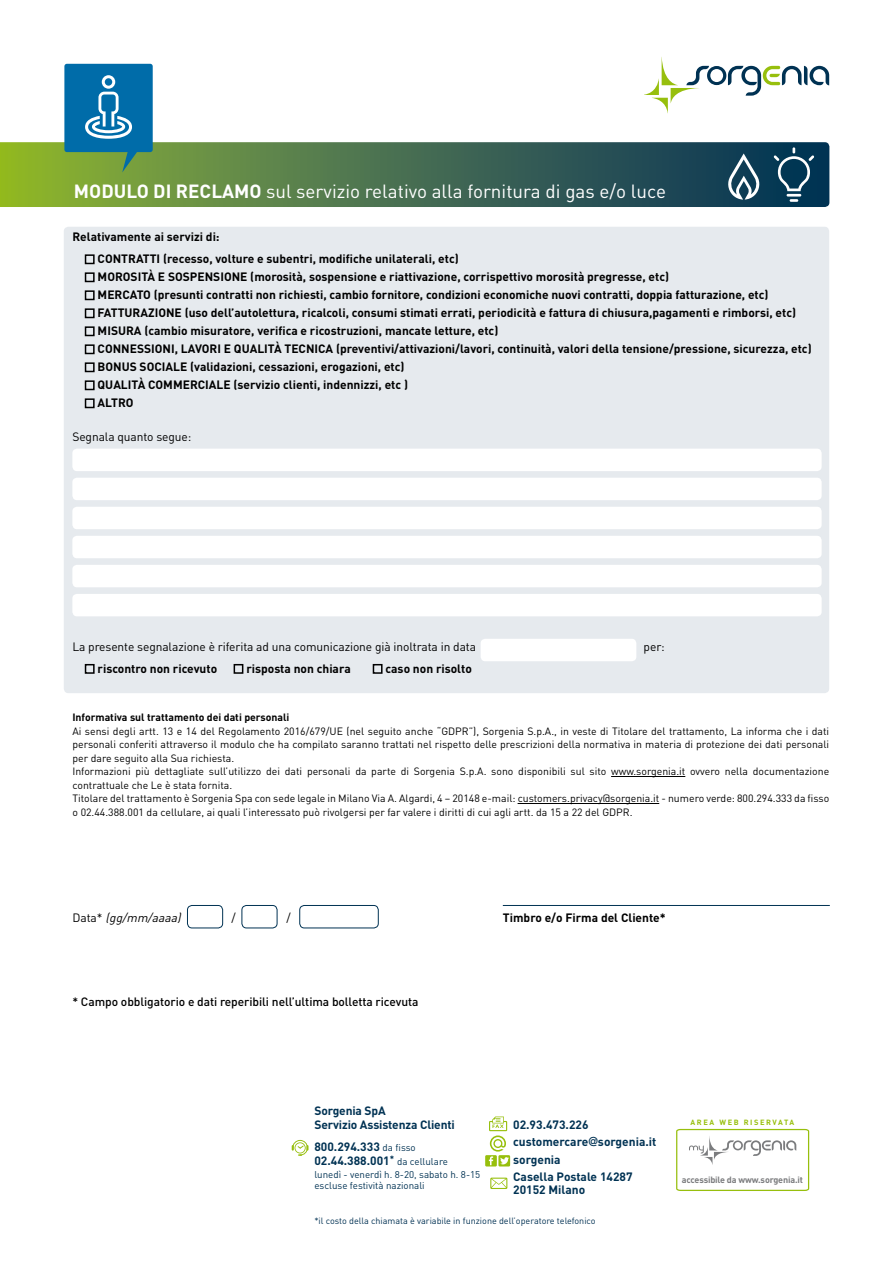
<style>
.page{position:relative;width:893px;height:1263px;background:#fff}
.page>*{position:absolute;margin:0;border:0;box-sizing:border-box;transform-origin:0 0}
.t1{font:18.9px "DIN";color:#fff}
.t2{font:700 12px/18px "DIN";color:#000}
.t3{font:700 12px/17.2px "DIN";color:#003253}
.t4{font:12px "DIN";letter-spacing:-.01em;color:#000}
.t5{font:500 12px "DIN";letter-spacing:-.005em;color:#000}
.t6{font:italic 12px "DIN";color:#000}
.t7{font:10.5px/13.5px "DIN";color:#000}
.t8{font:700 10.5px "DIN";color:#000}
.t9{font:9.75px/10.5px "DIN";color:#003253}
.t10{font:9px "DIN";color:#003153}
.t11{font:700 9px "DIN";letter-spacing:-.015em;color:#7b7c7e}
.t12{font:700 7.5px "DIN";letter-spacing:.21em;color:#97bf0d}
.s1{font-weight:700}
.s2{font-style:normal}
.s3{font-weight:400;font-size:9.75px}
.s4{font-family:"Futura";font-weight:400}
</style>
<div class="page">
<svg style="left:0;top:142px;width:829px;height:65px;background:#49714b"></svg>
<div style="left:64px;top:227px;width:765px;height:466px;background:#e6eaee;border-radius:5px"></div>
<div style="left:72px;top:449px;width:750px;height:22px;background:#fff;border-radius:5px"></div>
<div style="left:72px;top:478px;width:750px;height:22px;background:#fff;border-radius:5px"></div>
<div style="left:72px;top:507px;width:750px;height:22px;background:#fff;border-radius:5px"></div>
<div style="left:72px;top:536px;width:750px;height:22px;background:#fff;border-radius:5px"></div>
<div style="left:72px;top:565px;width:750px;height:22px;background:#fff;border-radius:5px"></div>
<div style="left:72px;top:594px;width:750px;height:22px;background:#fff;border-radius:5px"></div>
<div style="left:481px;top:639px;width:155px;height:22px;background:#fff;border-radius:5px"></div>
<hr style="left:611px;top:776px;width:74px;height:1px;background:#000">
<hr style="left:518px;top:803px;width:141px;height:1px;background:#000">
<div style="left:85px;top:254px;width:10px;height:10px;border:2px solid #000"></div>
<div style="left:85px;top:272px;width:10px;height:10px;border:2px solid #000"></div>
<div style="left:85px;top:290px;width:10px;height:10px;border:2px solid #000"></div>
<div style="left:85px;top:308px;width:10px;height:10px;border:2px solid #000"></div>
<div style="left:85px;top:326px;width:10px;height:10px;border:2px solid #000"></div>
<div style="left:85px;top:344px;width:10px;height:10px;border:2px solid #000"></div>
<div style="left:85px;top:362px;width:10px;height:10px;border:2px solid #000"></div>
<div style="left:85px;top:380px;width:10px;height:10px;border:2px solid #000"></div>
<div style="left:85px;top:398px;width:10px;height:10px;border:2px solid #000"></div>
<div style="left:85px;top:664px;width:10px;height:10px;border:2px solid #000"></div>
<div style="left:234px;top:664px;width:9px;height:10px;border:2px solid #000"></div>
<div style="left:373px;top:664px;width:10px;height:10px;border:2px solid #000"></div>
<svg style="left:727px;top:153px;width:34px;height:47px"></svg>
<hr style="left:787px;top:194px;width:14px;height:3px;background:#fff">
<svg style="left:790px;top:199px;width:8px;height:3px"></svg>
<svg style="left:774px;top:147px;width:40px;height:44px;background:#2d5970"></svg>
<svg style="left:64px;top:64px;width:89px;height:108px;background:#2b829c"></svg>
<hr style="left:503px;top:905px;width:327px;height:1px;background:#003253">
<div style="left:299px;top:905px;width:80px;height:23px;border:1px solid #003253;border-radius:5px"></div>
<div style="left:242px;top:905px;width:35px;height:23px;border:1px solid #003253;border-radius:5px"></div>
<div style="left:187px;top:905px;width:36px;height:23px;border:1px solid #003253;border-radius:5px"></div>
<svg style="left:644px;top:57px;width:185px;height:56px"></svg>
<div style="left:485px;top:1155px;width:12px;height:11px;background:#97bf0d"></div>
<div style="left:498px;top:1155px;width:12px;height:11px;background:#97bf0d"></div>
<svg style="left:490px;top:1177px;width:17px;height:12px"></svg>
<svg style="left:489px;top:1116px;width:20px;height:49px"></svg>
<svg style="left:292px;top:1140px;width:16px;height:16px"></svg>
<svg style="left:676px;top:1128px;width:134px;height:63px"></svg>
<h1 class="t1" style="left:74px;top:179px;width:594px"><span class="s1">MODULO DI RECLAMO</span> sul servizio relativo alla fornitura di gas e/o luce</h1>
<p class="t2" style="left:98px;top:225px;width:363px;line-height:22.5px;text-indent:-25px">Relativamente ai servizi di:<br>CONTRATTI (recesso, volture e subentri, modifiche unilaterali, etc)</p>
<p class="t2" style="left:98px;top:268px;width:716px">MOROSITÀ E SOSPENSIONE (morosità, sospensione e riattivazione, corrispettivo morosità pregresse, etc)<br>MERCATO (presunti contratti non richiesti, cambio fornitore, condizioni economiche nuovi contratti, doppia fatturazione, etc)<br>FATTURAZIONE (uso dell’autolettura, ricalcoli, consumi stimati errati, periodicità e fattura di chiusura,pagamenti e rimborsi, etc)<br>MISURA (cambio misuratore, verifica e ricostruzioni, mancate letture, etc)<br>CONNESSIONI, LAVORI E QUALITÀ TECNICA (preventivi/attivazioni/lavori, continuità, valori della tensione/pressione, sicurezza, etc)<br>BONUS SOCIALE (validazioni, cessazioni, erogazioni, etc)<br>QUALITÀ COMMERCIALE (servizio clienti, indennizzi, etc )<br>ALTRO</p>
<p class="t4" style="left:72px;top:429px;width:121px">Segnala quanto segue:</p>
<p class="t4" style="left:72px;top:639px;width:405px">La presente segnalazione è riferita ad una comunicazione già inoltrata in data</p>
<p class="t4" style="left:644px;top:639px;width:23px">per:</p>
<p class="t2" style="left:98px;top:659px;width:121px">riscontro non ricevuto</p>
<p class="t2" style="left:246px;top:659px;width:106px">risposta non chiara</p>
<p class="t2" style="left:386px;top:659px;width:88px">caso non risolto</p>
<p class="t8" style="left:72px;top:710px;width:219px">Informativa sul trattamento dei dati personali</p>
<p class="t7" style="left:72px;top:724px;width:758px">Ai sensi degli artt. 13 e 14 del Regolamento 2016/679/UE (nel seguito anche “GDPR”), Sorgenia S.p.A., in veste di Titolare del trattamento, La informa che i dati personali conferiti attraverso il modulo che ha compilato saranno trattati nel rispetto delle prescrizioni della normativa in materia di protezione dei dati personali per dare seguito alla Sua richiesta.<br>Informazioni più dettagliate sull’utilizzo dei dati personali da parte di Sorgenia S.p.A. sono disponibili sul sito www.sorgenia.it ovvero nella documentazione contrattuale che Le è stata fornita.<br>Titolare del trattamento è Sorgenia Spa con sede legale in Milano Via A. Algardi, 4 – 20148 e-mail: customers.privacy@sorgenia.it - numero verde: 800.294.333 da fisso o 02.44.388.001 da cellulare, ai quali l’interessato può rivolgersi per far valere i diritti di cui agli artt. da 15 a 22 del GDPR.</p>
<p class="t6" style="left:72px;top:910px;width:113px"><span class="s2">D a t a *</span> (gg/mm/aaaa)</p>
<p class="t4" style="left:231px;top:910px;width:6px">/</p>
<p class="t4" style="left:287px;top:910px;width:6px">/</p>
<p class="t2" style="left:503px;top:908px;width:164px">Timbro e/o Firma del Cliente*</p>
<p class="t5" style="left:72px;top:994px;width:348px">* Campo obbligatorio e dati reperibili nell’ultima bolletta ricevuta</p>
<p class="t3" style="left:314px;top:1104px;width:142px;line-height:13.5px">Sorgenia SpA<br>Servizio Assistenza Clienti</p>
<p class="t3" style="left:314px;top:1140px;width:135px;line-height:13.5px">800.294.333 <span class="s3">da fisso<br></span>02.44.388.001<sup>*</sup> <span class="s3">da cellulare</span></p>
<p class="t9" style="left:314px;top:1169px;width:167px">lunedì - venerdì h. 8-20, sabato h. 8-15 escluse festività nazionali</p>
<p class="t10" style="left:314px;top:1215px;width:283px">*il costo della chiamata è variabile in funzione dell’operatore telefonico</p>
<p class="t3" style="left:513px;top:1116px;width:145px">02.93.473.226 customercare<span class="s4">@</span>sorgenia.it sorgenia<br>Casella Postale 14287</p>
<p class="t3" style="left:513px;top:1181px;width:74px">20152 Milano</p>
<p class="t12" style="left:690px;top:1118px;width:105px">AREA WEB RISERVATA</p>
<p class="t11" style="left:682px;top:1173px;width:123px">accessibile da www.sorgenia.it</p>
</div>
